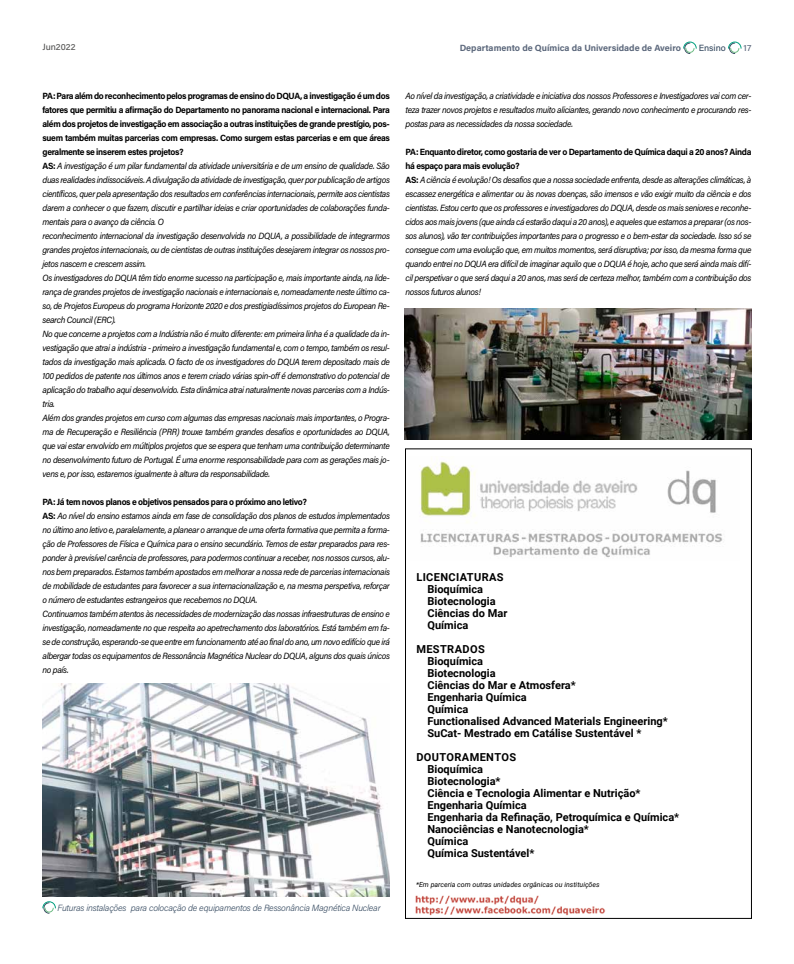
<style>
.page{position:relative;width:794px;height:964px;background:#fff}
.page>*{position:absolute;margin:0;border:0;box-sizing:border-box;transform-origin:0 0}
.t1{font:700 11px/12px "Roboto";color:#000}
.t2{font:italic 9px/14px "Acumin Pro";letter-spacing:-.04em;color:#000;scale:.95 1}
.t3{font:9px "Acumin Variable Concept";letter-spacing:-.025em;color:#394d63}
.t4{font:700 9px "Acumin Pro";color:#5c687c}
.t5{font:500 9px "Acumin Pro";color:#565655}
.t6{font:500 9px "Acumin Pro";color:#394d63}
.t7{font:500 9px "Acumin Pro";color:#5c687c}
.t8{font:italic 7px "Roboto";color:#000}
.s1{font-weight:700;font-style:normal}
</style>
<div class="page">
<svg style="left:683px;top:41px;width:14px;height:13px"></svg>
<svg style="left:728px;top:41px;width:13px;height:13px"></svg>
<img style="left:415px;top:895px;width:191px;height:21px">
<img style="left:43px;top:683px;width:347px;height:214px">
<img style="left:420px;top:461px;width:303px;height:97px">
<img style="left:404px;top:309px;width:347px;height:130px">
<svg style="left:42px;top:901px;width:14px;height:13px"></svg>
<p class="t5" style="left:43px;top:40px;width:35px">Jun2022</p>
<p class="t4" style="left:460px;top:42px;width:223px">Departamento de Química da Universidade de Aveiro</p>
<p class="t6" style="left:699px;top:42px;width:29px">Ensino</p>
<p class="t7" style="left:743px;top:42px;width:9px">17</p>
<p class="t2" style="left:405px;top:88px;width:366px;text-align:justify">Ao nível da investigação, a criatividade e iniciativa dos nossos Professores e Investigadores vai com cer&shy;teza trazer novos projetos e resultados muito aliciantes, gerando novo conhecimento e procurando res&shy;postas para as necessidades da nossa sociedade.</p>
<p class="t2" style="left:405px;top:144px;width:366px"><span class="s1">PA: Enquanto diretor, como gostaria de ver o Departamento de Química daqui a 20 anos? Ainda há espaço para mais evolução?<br>AS:</span> A ciência é evolução! Os desafios que a nossa sociedade enfrenta, desde as alterações climáticas, à escassez energética e alimentar ou às novas doenças, são imensos e vão exigir muito da ciência e dos cientistas. Estou certo que os professores e investigadores do DQUA, desde os mais seniores e reconhe&shy;cidos aos mais jovens (que ainda cá estarão daqui a 20 anos), e aqueles que estamos a preparar (os nos&shy;sos alunos), vão ter contribuições importantes para o progresso e o bem-estar da sociedade. Isso só se consegue com uma evolução que, em muitos momentos, será disruptiva; por isso, da mesma forma que quando entrei no DQUA era difícil de imaginar aquilo que o DQUA é hoje, acho que será ainda mais difí&shy;cil perspetivar o que será daqui a 20 anos, mas será de certeza melhor, também com a contribuição dos nossos futuros alunos!</p>
<p class="t2" style="left:43px;top:88px;width:367px"><span class="s1">PA: Para além do reconhecimento pelos programas de ensino do DQUA, a investigação é um dos fatores que permitiu a afirmação do Departamento no panorama nacional e internacional. Para além dos projetos de investigação em associação a outras instituições de grande prestígio, pos&shy;suem também muitas parcerias com empresas. Como surgem estas parcerias e em que áreas geralmente se inserem estes projetos?<br>AS:</span> A investigação é um pilar fundamental da atividade universitária e de um ensino de qualidade. São duas realidades indissociáveis. A divulgação da atividade de investigação, quer por publicação de artigos científicos, quer pela apresentação dos resultados em conferências internacionais, permite aos cientistas darem a conhecer o que fazem, discutir e partilhar ideias e criar oportunidades de colaborações funda&shy;mentais para o avanço da ciência. O<br>reconhecimento internacional da investigação desenvolvida no DQUA, a possibilidade de integrarmos grandes projetos internacionais, ou de cientistas de outras instituições desejarem integrar os nossos pro&shy;jetos nascem e crescem assim.<br>Os investigadores do DQUA têm tido enorme sucesso na participação e, mais importante ainda, na lide&shy;rança de grandes projetos de investigação nacionais e internacionais e, nomeadamente neste último ca&shy;so, de Projetos Europeus do programa Horizonte 2020 e dos prestigiadíssimos projetos do European Re&shy;search Council (ERC).<br>No que concerne a projetos com a Indústria não é muito diferente: em primeira linha é a qualidade da in&shy;vestigação que atrai a indústria - primeiro a investigação fundamental e, com o tempo, também os resul&shy;tados da investigação mais aplicada. O facto de os investigadores do DQUA terem depositado mais de 100 pedidos de patente nos últimos anos e terem criado várias spin-off é demonstrativo do potencial de aplicação do trabalho aqui desenvolvido. Esta dinâmica atrai naturalmente novas parcerias com a Indús&shy;tria.<br>Além dos grandes projetos em curso com algumas das empresas nacionais mais importantes, o Progra&shy;ma de Recuperação e Resiliência (PRR) trouxe também grandes desafios e oportunidades ao DQUA, que vai estar envolvido em múltiplos projetos que se espera que tenham uma contribuição determinante no desenvolvimento futuro de Portugal. É uma enorme responsabilidade para com as gerações mais jo&shy;vens e, por isso, estaremos igualmente à altura da responsabilidade.</p>
<p class="t2" style="left:43px;top:494px;width:367px"><span class="s1">PA: Já tem novos planos e objetivos pensados para o próximo ano letivo?<br>AS:</span> Ao nível do ensino estamos ainda em fase de consolidação dos planos de estudos implementados no último ano letivo e, paralelamente, a planear o arranque de uma oferta formativa que permita a forma&shy;ção de Professores de Física e Química para o ensino secundário. Temos de estar preparados para res&shy;ponder à previsível carência de professores, para podermos continuar a receber, nos nossos cursos, alu&shy;nos bem preparados. Estamos também apostados em melhorar a nossa rede de parcerias internacionais de mobilidade de estudantes para favorecer a sua internacionalização e, na mesma perspetiva, reforçar o número de estudantes estrangeiros que recebemos no DQUA.<br>Continuamos também atentos às necessidades de modernização das nossas infraestruturas de ensino e investigação, nomeadamente no que respeita ao apetrechamento dos laboratórios. Está também em fa&shy;se de construção, esperando-se que entre em funcionamento até ao final do ano, um novo edifício que irá albergar todas os equipamentos de Ressonância Magnética Nuclear do DQUA, alguns dos quais únicos no país.</p>
<p class="t1" style="left:427px;top:571px;width:81px;text-indent:-11px">LICENCIATURAS<br>Bioquímica<br>Biotecnologia<br>Ciências do Mar<br>Química</p>
<p class="t1" style="left:427px;top:643px;width:242px;text-indent:-11px">MESTRADOS<br>Bioquímica<br>Biotecnologia<br>Ciências do Mar e Atmosfera*<br>Engenharia Química<br>Química<br>Functionalised Advanced Materials Engineering*<br>SuCat- Mestrado em Catálise Sustentável *</p>
<p class="t1" style="left:427px;top:751px;width:253px;text-indent:-11px">DOUTORAMENTOS<br>Bioquímica<br>Biotecnologia*<br>Ciência e Tecnologia Alimentar e Nutrição*<br>Engenharia Química<br>Engenharia da Refinação, Petroquímica e Química*<br>Nanociências e Nanotecnologia*<br>Química<br>Química Sustentável*</p>
<p class="t8" style="left:416px;top:880px;width:185px">*Em parceria com outras unidades orgânicas ou instituições</p>
<p class="t3" style="left:58px;top:901px;width:324px">Futuras instalações para colocação de equipamentos de Ressonância Magnética Nuclear</p>
</div>
